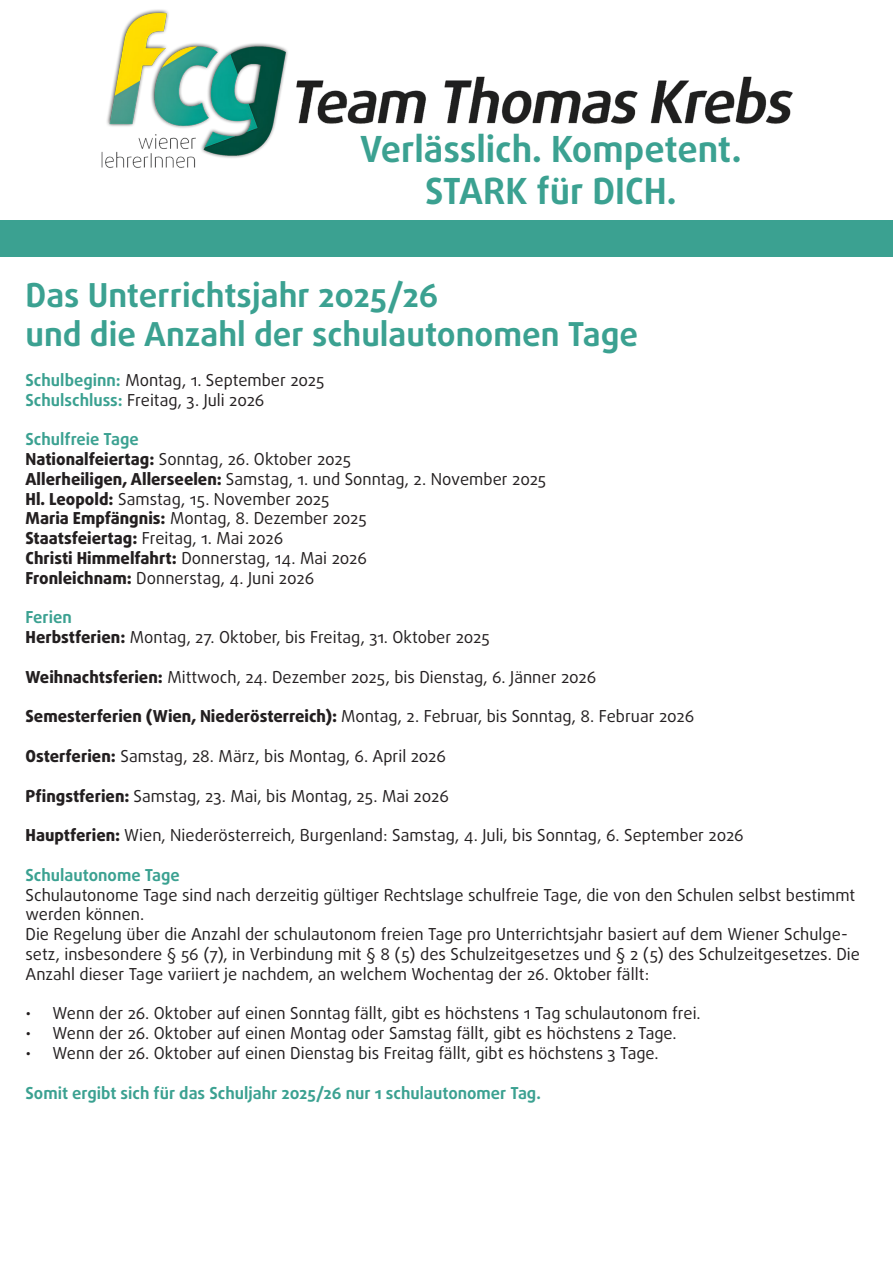
<style>
.page{position:relative;width:893px;height:1263px;background:#fff}
.page>*{position:absolute;margin:0;border:0;box-sizing:border-box;transform-origin:0 0}
.t1{font:700 36px/42px "Daxline Pro";color:#3ba191;text-align:center}
.t2{font:700 33px/39.6px "Daxline Pro";color:#3ba191}
.t3{font:16.5px/19.8px "Daxline Pro";color:#231f20}
.t4{font:700 16.5px "Daxline Pro";color:#3ba191}
.s1{font-weight:700;color:#3ba191}
.s2{font-weight:800}
</style>
<div class="page">
<div style="left:0;top:221px;width:893px;height:36px;background:#3ba191"></div>
<img style="left:101px;top:9px;width:692px;height:159px">
<h1 class="t1" style="left:360px;top:128px;width:383px">Verlässlich. Kompetent.<br>STARK für DICH.</h1>
<h2 class="t2" style="left:26px;top:274px;width:614px">Das Unterrichtsjahr 2025/26<br>und die Anzahl der schulautonomen Tage</h2>
<p class="t3" style="left:26px;top:370px;width:300px"><span class="s1">Schulbeginn:</span> Montag, 1. September 2025<br><span class="s1">Schulschluss:</span> Freitag, 3. Juli 2026</p>
<p class="t3" style="left:26px;top:430px;width:522px"><span class="s1">Schulfreie Tage<br></span><span class="s2">Nationalfeiertag:</span> Sonntag, 26. Oktober 2025<br><span class="s2">Allerheiligen, Allerseelen:</span> Samstag, 1. und Sonntag, 2. November 2025<br><span class="s2">Hl. Leopold:</span> Samstag, 15. November 2025<br><span class="s2">Maria Empfängnis:</span> Montag, 8. Dezember 2025<br><span class="s2">Staatsfeiertag:</span> Freitag, 1. Mai 2026<br><span class="s2">Christi Himmelfahrt:</span> Donnerstag, 14. Mai 2026<br><span class="s2">Fronleichnam:</span> Donnerstag, 4. Juni 2026</p>
<p class="t3" style="left:26px;top:608px;width:466px"><span class="s1">Ferien<br></span><span class="s2">Herbstferien:</span> Montag, 27. Oktober, bis Freitag, 31. Oktober 2025</p>
<p class="t3" style="left:26px;top:667px;width:572px"><span class="s2">Weihnachtsferien:</span> Mittwoch, 24. Dezember 2025, bis Dienstag, 6. Jänner 2026</p>
<p class="t3" style="left:26px;top:707px;width:670px"><span class="s2">Semesterferien (Wien, Niederösterreich):</span> Montag, 2. Februar, bis Sonntag, 8. Februar 2026</p>
<p class="t3" style="left:26px;top:746px;width:422px"><span class="s2">Osterferien:</span> Samstag, 28. März, bis Montag, 6. April 2026</p>
<p class="t3" style="left:26px;top:786px;width:425px"><span class="s2">Pfingstferien:</span> Samstag, 23. Mai, bis Montag, 25. Mai 2026</p>
<p class="t3" style="left:26px;top:826px;width:720px"><span class="s2">Hauptferien:</span> Wien, Niederösterreich, Burgenland: Samstag, 4. Juli, bis Sonntag, 6. September 2026</p>
<p class="t4" style="left:26px;top:865px;width:156px">Schulautonome Tage</p>
<p class="t3" style="left:26px;top:885px;width:836px">Schulautonome Tage sind nach derzeitig gültiger Rechtslage schulfreie Tage, die von den Schulen selbst bestimmt werden können.<br>Die Regelung über die Anzahl der schulautonom freien Tage pro Unterrichtsjahr basiert auf dem Wiener Schulge&shy;setz, insbesondere § 56 (7), in Verbindung mit § 8 (5) des Schulzeitgesetzes und § 2 (5) des Schulzeitgesetzes. Die Anzahl dieser Tage variiert je nachdem, an welchem Wochentag der 26. Oktober fällt:</p>
<p class="t3" style="left:26px;top:1004px;width:677px">• Wenn der 26. Oktober auf einen Sonntag fällt, gibt es höchstens 1 Tag schulautonom frei.</p>
<p class="t3" style="left:26px;top:1024px;width:653px">• Wenn der 26. Oktober auf einen Montag oder Samstag fällt, gibt es höchstens 2 Tage.</p>
<p class="t3" style="left:26px;top:1043px;width:635px">• Wenn der 26. Oktober auf einen Dienstag bis Freitag fällt, gibt es höchstens 3 Tage.</p>
<p class="t4" style="left:26px;top:1083px;width:517px">Somit ergibt sich für das Schuljahr 2025/26 nur 1 schulautonomer Tag.</p>
</div>
